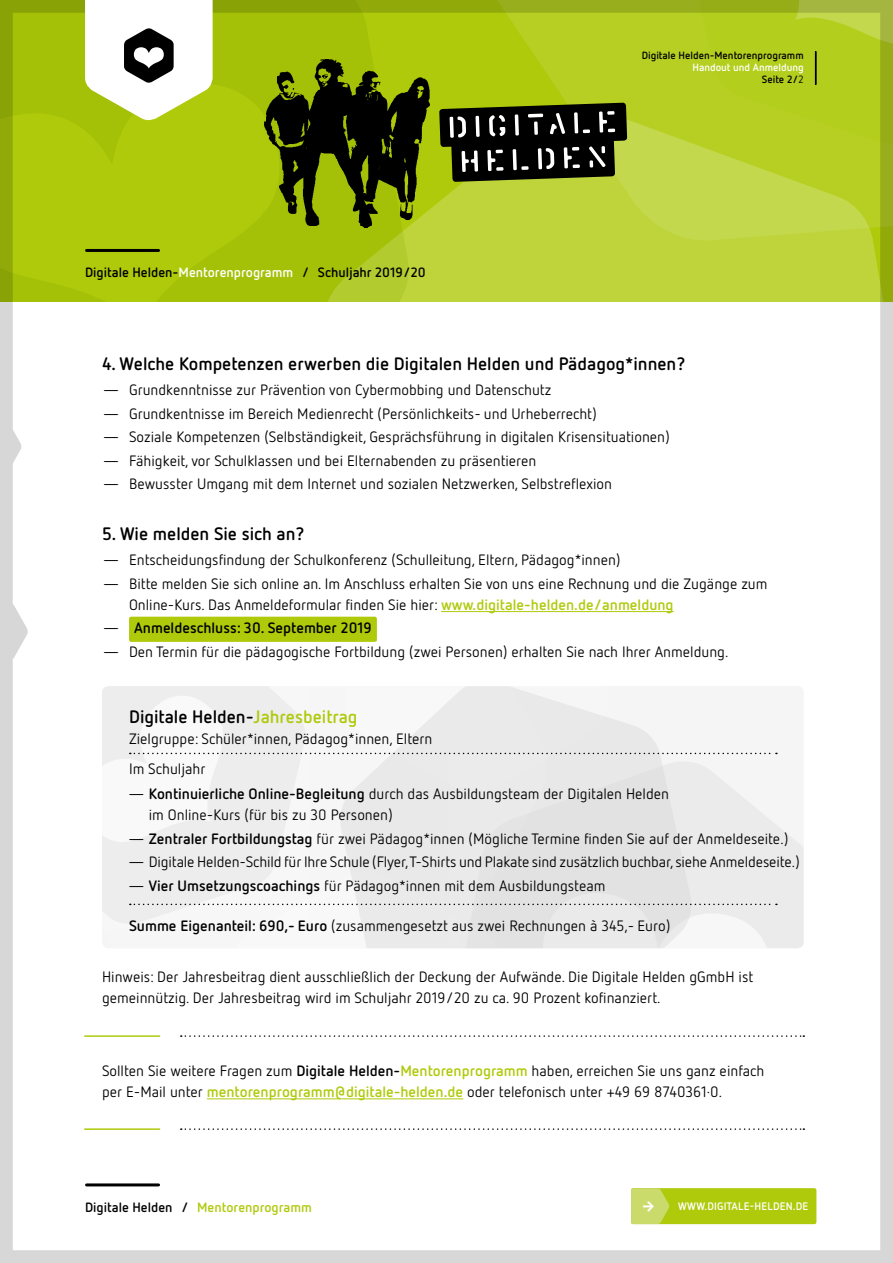
<style>
.page{position:relative;width:893px;height:1263px;background:#fff}
.page>*{position:absolute;margin:0;border:0;box-sizing:border-box;transform-origin:0 0}
.t1{font:700 18px "Netto OT";color:#000}
.t2{font:15px/21px "Netto OT";color:#000}
.t3{font:700 15px "Netto OT";color:#000}
.t4{font:700 13.5px "Netto OT";color:#000}
.t5{font:700 13.5px "Netto OT";color:#afca0b}
.t6{font:700 10.95px "Netto OT";letter-spacing:.01em;color:#fff}
.t7{font:700 10.5px "Netto OT";color:#000}
.t8{font:700 10.5px/12px "Netto OT";color:#fff;text-align:right}
.s1{color:#fff}
.s2{color:#000}
.s3{font-weight:400;color:#000}
.s4{font-weight:700;color:#afca0b}
.s5{font-weight:400}
.s6{color:#afca0b}
.s7{font-weight:700}
</style>
<div class="page">
<svg style="left:14px;top:606px;width:14px;height:51px"></svg>
<svg style="left:14px;top:432px;width:7px;height:29px"></svg>
<div style="left:0;top:0;width:893px;height:1263px;border:13px solid #d6d7d6"></div>
<svg style="left:438px;top:0;width:237px;height:98px;background:#afc818"></svg>
<svg style="left:414px;top:98px;width:479px;height:204px;background:#bbd137"></svg>
<svg style="left:675px;top:0;width:218px;height:150px;background:#b1ca21"></svg>
<svg style="left:0;top:0;width:414px;height:302px;background:#798e08"></svg>
<svg style="left:0;top:81px;width:281px;height:221px;background:#a9c40a"></svg>
<svg style="left:85px;top:0;width:128px;height:122px"></svg>
<hr style="left:815px;top:52px;width:1px;height:32px;background:#000">
<svg style="left:439px;top:103px;width:188px;height:79px;background:#363922"></svg>
<hr style="left:87px;top:249px;width:72px;height:3px;background:#000">
<hr style="left:87px;top:1183px;width:72px;height:3px;background:#000">
<div style="left:631px;top:1188px;width:185px;height:36px;background:#afca0b;border-radius:2px"></div>
<div style="left:102px;top:842px;width:180px;height:82px;background:#ededed"></div>
<div style="left:695px;top:825px;width:109px;height:123px;background:#ecebeb"></div>
<div style="left:344px;top:842px;width:351px;height:24px;background:#e4e3e3"></div>
<hr style="left:441px;top:611px;width:233px;height:1px;background:#afca0b">
<div style="left:129px;top:617px;width:248px;height:25px;background:#afca0b;border-radius:2px"></div>
<svg style="left:102px;top:686px;width:675px;height:156px"></svg>
<svg style="left:130px;top:866px;width:647px;height:82px"></svg>
<hr style="left:207px;top:1098px;width:256px;height:1px;background:#afca0b">
<hr style="left:85px;top:1035px;width:75px;height:2px;background:#afca0b">
<hr style="left:85px;top:1128px;width:75px;height:2px;background:#afca0b">
<svg style="left:181px;top:1035px;width:623px;height:2px"></svg>
<svg style="left:181px;top:1128px;width:623px;height:2px"></svg>
<svg style="left:631px;top:1188px;width:39px;height:36px"></svg>
<p class="t4" style="left:85px;top:264px;width:342px">Digitale Helden-<span class="s1">Mentorenprogramm</span> / Schuljahr 2019/20</p>
<p class="t7" style="left:642px;top:49px;width:163px">Digitale Helden-Mentorenprogramm</p>
<p class="t8" style="left:692px;top:61px;width:113px">Handout und Anmeldung<br><span class="s2">Seite 2/</span><span class="s3">2</span></p>
<p class="t1" style="left:102px;top:352px;width:585px">4. Welche Kompetenzen erwerben die Digitalen Helden und Pädagog*innen?</p>
<p class="t2" style="left:102px;top:379px;width:451px">— Grundkenntnisse zur Prävention von Cybermobbing und Datenschutz</p>
<p class="t2" style="left:102px;top:403px;width:496px">— Grundkentnisse im Bereich Medienrecht (Persönlichkeits- und Urheberrecht)</p>
<p class="t2" style="left:102px;top:426px;width:569px">— Soziale Kompetenzen (Selbständigkeit, Gesprächsführung in digitalen Krisensituationen)</p>
<p class="t2" style="left:102px;top:450px;width:436px">— Fähigkeit, vor Schulklassen und bei Elternabenden zu präsentieren</p>
<p class="t2" style="left:102px;top:473px;width:511px">— Bewusster Umgang mit dem Internet und sozialen Netzwerken, Selbstreflexion</p>
<p class="t1" style="left:102px;top:522px;width:204px">5. Wie melden Sie sich an?</p>
<p class="t2" style="left:102px;top:549px;width:520px">— Entscheidungsfindung der Schulkonferenz (Schulleitung, Eltern, Pädagog*innen)</p>
<p class="t2" style="left:129px;top:573px;width:640px;text-indent:-27px">— Bitte melden Sie sich online an. Im Anschluss erhalten Sie von uns eine Rechnung und die Zugänge zum<br>Online-Kurs. Das Anmeldeformular finden Sie hier: <span class="s4">www.digitale-helden.de/anmeldung</span></p>
<p class="t3" style="left:102px;top:619px;width:271px"><span class="s5">—</span> Anmeldeschluss: 30. September 2019</p>
<p class="t2" style="left:102px;top:641px;width:628px">— Den Termin für die pädagogische Fortbildung (zwei Personen) erhalten Sie nach Ihrer Anmeldung.</p>
<p class="t1" style="left:129px;top:705px;width:230px">Digitale Helden-<span class="s6">Jahresbeitrag</span></p>
<p class="t2" style="left:129px;top:724px;width:305px;line-height:29.7px">Zielgruppe: Schüler*innen, Pädagog*innen, Eltern<br>Im Schuljahr</p>
<p class="t2" style="left:149px;top:783px;width:522px;text-indent:-21px">— <span class="s7">Kontinuierliche Online-Begleitung</span> durch das Ausbildungsteam der Digitalen Helden im Online-Kurs (für bis zu 30 Personen)</p>
<p class="t2" style="left:128px;top:828px;width:662px">— <span class="s7">Zentraler Fortbildungstag</span> für zwei Pädagog*innen (Mögliche Termine finden Sie auf der Anmeldeseite.)</p>
<p class="t2" style="left:128px;top:851px;width:673px">— Digitale Helden-Schild für Ihre Schule (Flyer, T-Shirts und Plakate sind zusätzlich buchbar, siehe Anmeldeseite.)</p>
<p class="t2" style="left:128px;top:875px;width:479px">— <span class="s7">Vier Umsetzungscoachings</span> für Pädagog*innen mit dem Ausbildungsteam</p>
<p class="t2" style="left:129px;top:915px;width:543px"><span class="s7">Summe Eigenanteil: 690,- Euro</span> (zusammengesetzt aus zwei Rechnungen à 345,- Euro)</p>
<p class="t2" style="left:102px;top:966px;width:653px">Hinweis: Der Jahresbeitrag dient ausschließlich der Deckung der Aufwände. Die Digitale Helden gGmbH ist gemeinnützig. Der Jahresbeitrag wird im Schuljahr 2019/20 zu ca. 90 Prozent kofinanziert.</p>
<p class="t2" style="left:102px;top:1060px;width:664px">Sollten Sie weitere Fragen zum <span class="s7">Digitale Helden-</span><span class="s4">Mentorenprogramm</span> haben, erreichen Sie uns ganz einfach per E-Mail unter <span class="s4">mentorenprogramm@digitale-helden.de</span> oder telefonisch unter +49 69 8740361·0.</p>
<p class="t5" style="left:85px;top:1199px;width:228px"><span class="s2">Digitale Helden /</span> Mentorenprogramm</p>
<p class="t6" style="left:678px;top:1200px;width:132px">WWW.DIGITALE-HELDEN.DE</p>
</div>
